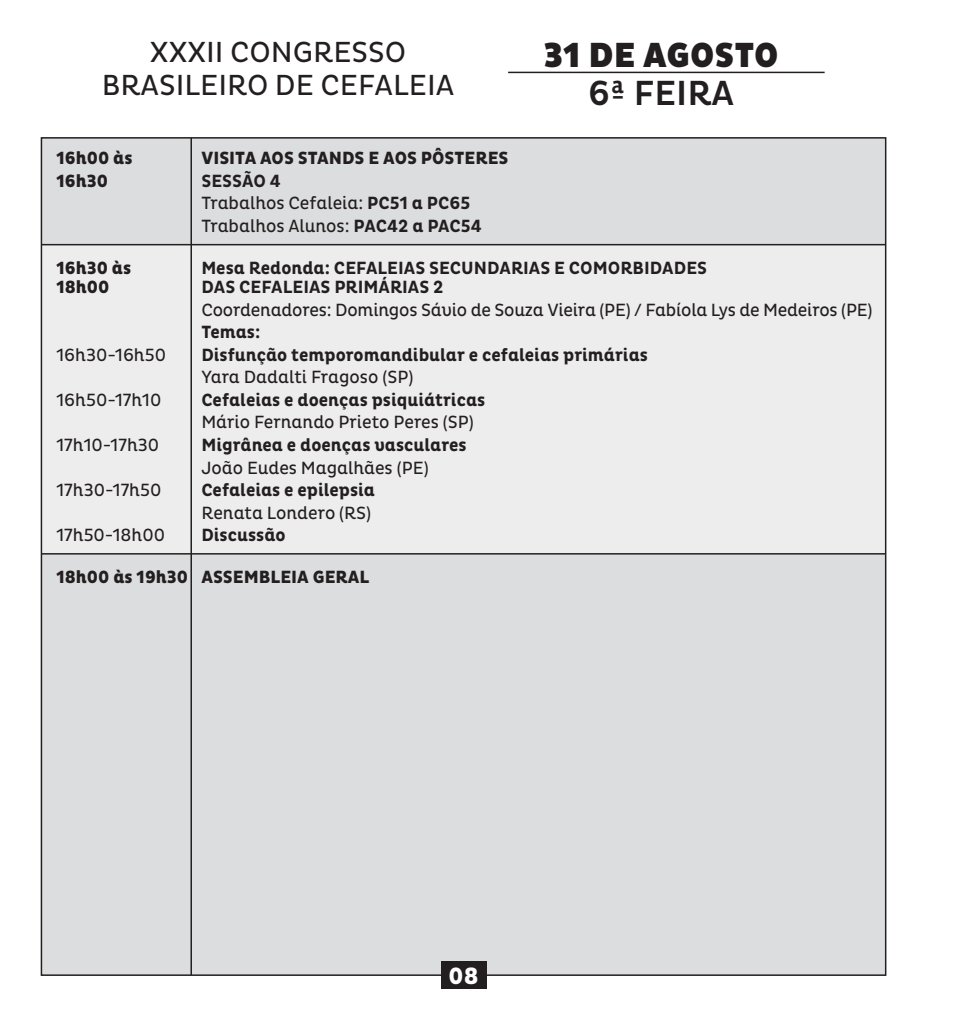
<style>
.page{position:relative;width:978px;height:1021px;background:#fff}
.page>*{position:absolute;margin:0;border:0;box-sizing:border-box;transform-origin:0 0}
.t1{font:900 35.4px "Pluto Cond";color:#231f20}
.t2{font:500 35.4px "Pluto Cond";color:#231f20}
.t3{font:29.7px/32.4px "Pluto Cond";color:#231f20;text-align:center}
.t4{font:800 24px "Pluto Cond";color:#fff}
.t5{font:18px/22.5px "Pluto Cond";color:#231f20}
.t6{font:700 18px "Pluto Cond";color:#231f20}
.t7{font:800 18px "Pluto Cond";color:#231f20}
.s1{font-weight:700}
</style>
<div class="page">
<hr style="left:508px;top:72px;width:317px;height:1px;background:#231f20">
<div style="left:41px;top:138px;width:845px;height:108px;background:#dcddde"></div>
<div style="left:41px;top:554px;width:845px;height:421px;background:#dcddde"></div>
<div style="left:41px;top:245px;width:845px;height:309px;background:#ededee"></div>
<hr style="left:41px;top:553px;width:845px;height:1px;background:#231f20">
<hr style="left:190px;top:138px;width:2px;height:837px;background:#231f20">
<hr style="left:41px;top:244px;width:845px;height:1px;background:#231f20">
<div style="left:441px;top:961px;width:45px;height:28px;background:#231f20"></div>
<h2 class="t3" style="left:102px;top:37px;width:354px">XXXII CONGRESSO<br>BRASILEIRO DE CEFALEIA</h2>
<h1 class="t1" style="left:544px;top:34px;width:237px">31 DE AGOSTO</h1>
<h1 class="t2" style="left:588px;top:73px;width:148px">6ª FEIRA</h1>
<p class="t7" style="left:57px;top:148px;width:78px">16h00 às</p>
<p class="t7" style="left:201px;top:148px;width:309px">VISITA AOS STANDS E AOS PÔSTERES</p>
<p class="t7" style="left:57px;top:170px;width:53px">16h30</p>
<p class="t5" style="left:201px;top:170px;width:282px"><span class="s1">SESSÃO 4<br></span>Trabalhos Cefaleia: <span class="s1">PC51 a PC65<br></span>Trabalhos Alunos: <span class="s1">PAC42 a PAC54</span></p>
<p class="t7" style="left:57px;top:257px;width:76px">16h30 às</p>
<p class="t6" style="left:201px;top:257px;width:507px">Mesa Redonda: CEFALEIAS SECUNDARIAS E COMORBIDADES</p>
<p class="t7" style="left:57px;top:277px;width:54px">18h00</p>
<p class="t6" style="left:201px;top:277px;width:244px">DAS CEFALEIAS PRIMÁRIAS 2</p>
<p class="t5" style="left:201px;top:299px;width:673px">Coordenadores: Domingos Sávio de Souza Vieira (PE) / Fabíola Lys de Medeiros (PE)</p>
<p class="t6" style="left:201px;top:322px;width:61px">Temas:</p>
<p class="t5" style="left:57px;top:344px;width:111px">16h30-16h50</p>
<p class="t6" style="left:201px;top:344px;width:448px">Disfunção temporomandibular e cefaleias primárias</p>
<p class="t5" style="left:201px;top:366px;width:213px">Yara Dadalti Fragoso (SP)</p>
<p class="t5" style="left:57px;top:389px;width:106px">16h50-17h10</p>
<p class="t6" style="left:201px;top:389px;width:285px">Cefaleias e doenças psiquiátricas</p>
<p class="t5" style="left:201px;top:411px;width:274px">Mário Fernando Prieto Peres (SP)</p>
<p class="t5" style="left:57px;top:434px;width:104px">17h10-17h30</p>
<p class="t6" style="left:201px;top:434px;width:267px">Migrânea e doenças vasculares</p>
<p class="t5" style="left:201px;top:456px;width:229px">João Eudes Magalhães (PE)</p>
<p class="t5" style="left:57px;top:479px;width:106px">17h30-17h50</p>
<p class="t6" style="left:201px;top:479px;width:175px">Cefaleias e epilepsia</p>
<p class="t5" style="left:201px;top:501px;width:171px">Renata Londero (RS)</p>
<p class="t5" style="left:57px;top:524px;width:110px">17h50-18h00</p>
<p class="t6" style="left:201px;top:524px;width:86px">Discussão</p>
<p class="t7" style="left:57px;top:566px;width:314px">18h00 às 19h30 ASSEMBLEIA GERAL</p>
<h3 class="t4" style="left:449px;top:961px;width:31px">08</h3>
</div>
